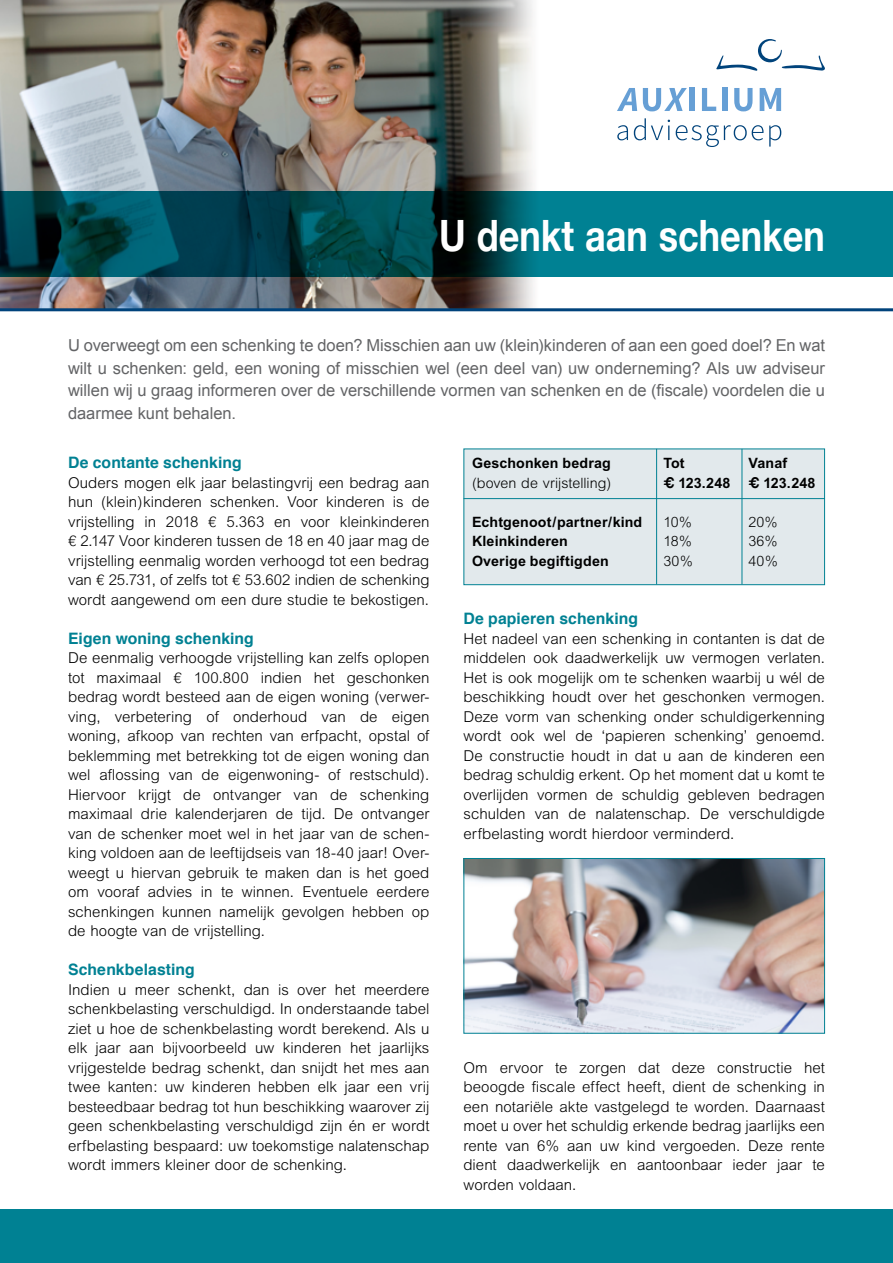
<style>
.page{position:relative;width:893px;height:1263px;background:#fff}
.page>*{position:absolute;margin:0;border:0;box-sizing:border-box;transform-origin:0 0}
.t1{font:700 43.2px "Helvetica Neue";color:#fff;scale:.83 1}
.t2{font:16.5px/22.5px "Arial";color:#636466;text-align:justify}
.t3{font:700 15.75px "Helvetica";letter-spacing:.005em;color:#008193}
.t4{font:300 15px/19.5px "M Arial";letter-spacing:.005em;color:#000;text-align:justify}
.t5{font:700 14.25px "M Arial";letter-spacing:.01em;color:#000}
.t6{font:300 14.25px "M Arial";letter-spacing:.005em;color:#000}
.s1{font-family:"Helvetica"}
.s2{font-family:"Helvetica";font-size:15px}
</style>
<div class="page">
<img style="left:0;top:0;width:874px;height:308px">
<svg style="left:0;top:191px;width:893px;height:85px;background:#005a67"></svg>
<div style="left:0;top:1209px;width:893px;height:54px;background:#008193"></div>
<hr style="left:0;top:308px;width:893px;height:3px;background:#00437b">
<div style="left:463px;top:448px;width:362px;height:137px;background:#e2e9ec;border:1px solid #008193"></div>
<hr style="left:656px;top:449px;width:1px;height:135px;background:#008193">
<hr style="left:742px;top:449px;width:1px;height:135px;background:#008193">
<hr style="left:463px;top:498px;width:362px;height:1px;background:#008193">
<img style="left:465px;top:860px;width:358px;height:172px">
<div style="left:463px;top:858px;width:362px;height:176px;border:1px solid #008193"></div>
<svg style="left:617px;top:88px;width:20px;height:23px"></svg>
<svg style="left:643px;top:88px;width:44px;height:23px"></svg>
<div style="left:689px;top:88px;width:6px;height:23px;background:#669fd5"></div>
<svg style="left:702px;top:88px;width:14px;height:23px"></svg>
<div style="left:722px;top:88px;width:5px;height:23px;background:#669fd5"></div>
<svg style="left:734px;top:88px;width:18px;height:23px"></svg>
<svg style="left:760px;top:88px;width:21px;height:23px"></svg>
<svg style="left:617px;top:125px;width:11px;height:15px"></svg>
<svg style="left:634px;top:118px;width:36px;height:22px"></svg>
<svg style="left:676px;top:125px;width:87px;height:22px"></svg>
<svg style="left:769px;top:125px;width:12px;height:22px"></svg>
<svg style="left:715px;top:39px;width:111px;height:32px"></svg>
<h1 class="t1" style="left:439px;top:202px;width:466px">U denkt aan schenken</h1>
<p class="t2" style="left:68px;top:334px;width:758px">U overweegt om een schenking te doen? Misschien aan uw (klein)kinderen of aan een goed doel? En wat wilt u schenken: geld, een woning of misschien wel (een deel van) uw onderneming? Als uw adviseur willen wij u graag informeren over de verschillende vormen van schenken en de (fiscale) voordelen die u daarmee kunt behalen.</p>
<p class="t3" style="left:68px;top:450px;width:175px">De contante schenking</p>
<p class="t4" style="left:68px;top:472px;width:363px">Ouders mogen elk jaar belastingvrij een bedrag aan hun (klein)kinderen schenken. Voor kinderen is de vrijstelling in 2018 <span class="s1">€</span> 5.363 en voor kleinkinderen <span class="s1">€</span> 2.147 Voor kinderen tussen de 18 en 40 jaar mag de vrijstelling eenmalig worden verhoogd tot een bedrag van <span class="s1">€</span> 25.731, of zelfs tot <span class="s1">€</span> 53.602 indien de schenking wordt aangewend om een dure studie te bekostigen.</p>
<p class="t3" style="left:68px;top:625px;width:187px">Eigen woning schenking</p>
<p class="t4" style="left:68px;top:648px;width:363px">De eenmalig verhoogde vrijstelling kan zelfs oplopen tot maximaal <span class="s1">€</span> 100.800 indien het geschonken bedrag wordt besteed aan de eigen woning (verwer&shy;ving, verbetering of onderhoud van de eigen woning, afkoop van rechten van erfpacht, opstal of beklemming met betrekking tot de eigen woning dan wel aflossing van de eigenwoning- of restschuld).<br>Hiervoor krijgt de ontvanger van de schenking maximaal drie kalenderjaren de tijd. De ontvanger van de schenker moet wel in het jaar van de schen&shy;king voldoen aan de leeftijdseis van 18-40 jaar! Over&shy;weegt u hiervan gebruik te maken dan is het goed om vooraf advies in te winnen. Eventuele eerdere schenkingen kunnen namelijk gevolgen hebben op de hoogte van de vrijstelling.</p>
<p class="t3" style="left:68px;top:957px;width:128px">Schenkbelasting</p>
<p class="t4" style="left:68px;top:979px;width:363px">Indien u meer schenkt, dan is over het meerdere schenkbelasting verschuldigd. In onderstaande tabel ziet u hoe de schenkbelasting wordt berekend. Als u elk jaar aan bijvoorbeeld uw kinderen het jaarlijks vrijgestelde bedrag schenkt, dan snijdt het mes aan twee kanten: uw kinderen hebben elk jaar een vrij besteedbaar bedrag tot hun beschikking waarover zij geen schenkbelasting verschuldigd zijn én er wordt erfbelasting bespaard: uw toekomstige nalatenschap wordt immers kleiner door de schenking.</p>
<p class="t5" style="left:472px;top:455px;width:140px">Geschonken bedrag</p>
<p class="t5" style="left:663px;top:455px;width:23px">Tot</p>
<p class="t5" style="left:748px;top:455px;width:40px">Vanaf</p>
<p class="t6" style="left:472px;top:474px;width:141px">(boven de vrijstelling)</p>
<p class="t5" style="left:663px;top:474px;width:154px"><span class="s2">€</span> 123.248 <span class="s2">€</span> 123.248</p>
<p class="t5" style="left:472px;top:513px;width:172px">Echtgenoot/partner/kind</p>
<p class="t6" style="left:663px;top:513px;width:30px">10%</p>
<p class="t6" style="left:748px;top:513px;width:31px">20%</p>
<p class="t5" style="left:472px;top:533px;width:97px">Kleinkinderen</p>
<p class="t6" style="left:663px;top:533px;width:30px">18%</p>
<p class="t6" style="left:748px;top:533px;width:31px">36%</p>
<p class="t5" style="left:472px;top:552px;width:138px">Overige begiftigden</p>
<p class="t6" style="left:663px;top:552px;width:31px">30%</p>
<p class="t6" style="left:748px;top:552px;width:31px">40%</p>
<p class="t3" style="left:463px;top:606px;width:176px">De papieren schenking</p>
<p class="t4" style="left:463px;top:628px;width:363px">Het nadeel van een schenking in contanten is dat de middelen ook daadwerkelijk uw vermogen verlaten.<br>Het is ook mogelijk om te schenken waarbij u wél de beschikking houdt over het geschonken vermogen.<br>Deze vorm van schenking onder schuldigerkenning wordt ook wel de ‘papieren schenking’ genoemd.<br>De constructie houdt in dat u aan de kinderen een bedrag schuldig erkent. Op het moment dat u komt te overlijden vormen de schuldig gebleven bedragen schulden van de nalatenschap. De verschuldigde erfbelasting wordt hierdoor verminderd.</p>
<p class="t4" style="left:463px;top:1057px;width:363px">Om ervoor te zorgen dat deze constructie het beoogde fiscale effect heeft, dient de schenking in een notariële akte vastgelegd te worden. Daarnaast moet u over het schuldig erkende bedrag jaarlijks een rente van 6% aan uw kind vergoeden. Deze rente dient daadwerkelijk en aantoonbaar ieder jaar te worden voldaan.</p>
</div>
